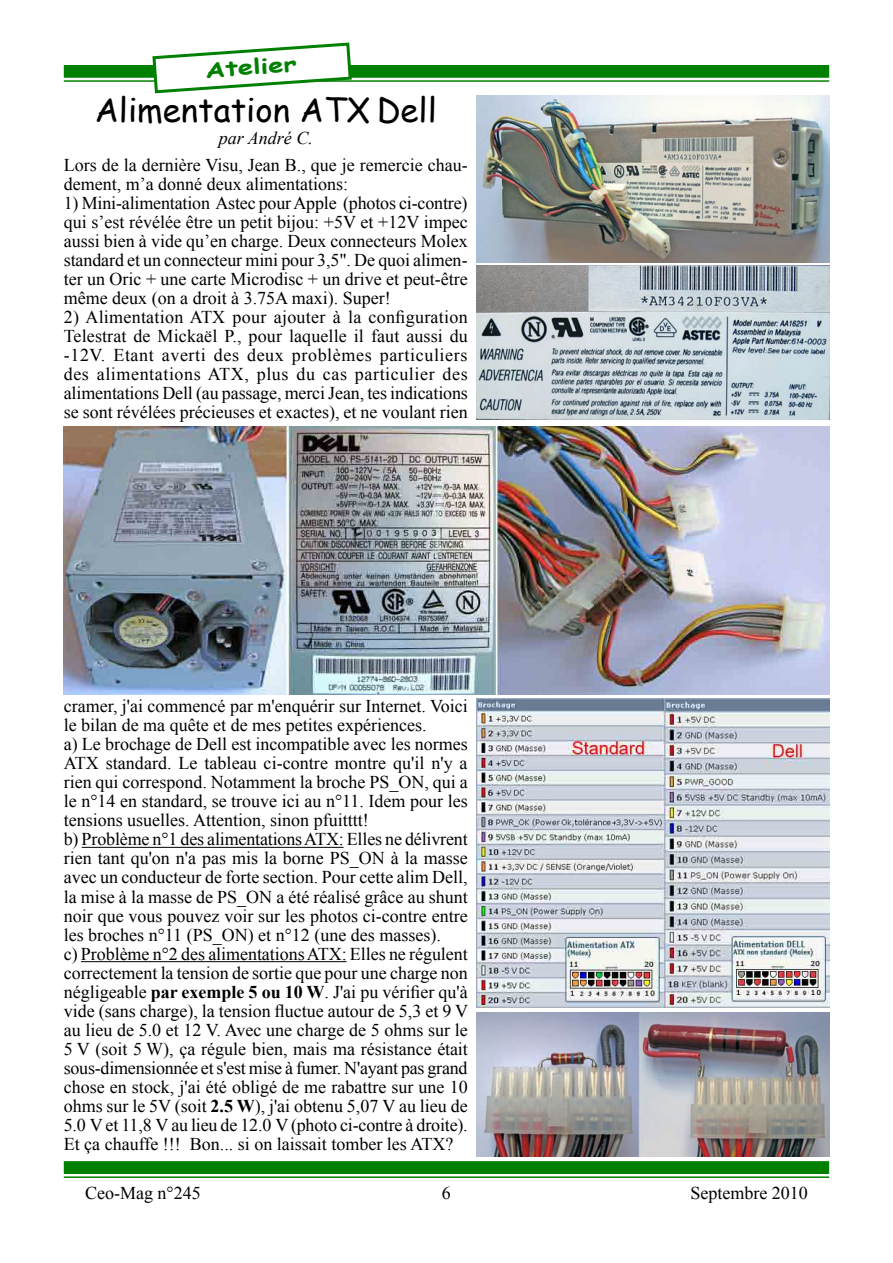
<style>
.page{position:relative;width:893px;height:1263px;background:#fff}
.page>*{position:absolute;margin:0;border:0;box-sizing:border-box;transform-origin:0 0}
.t1{font:33px "Comic Sans MS";color:#000}
.t2{font:700 21px "Comic Sans MS";color:#008000;scale:1.3 1}
.t3{font:18px/19px "Times New Roman";color:#000}
.t4{font:italic 18px "Times New Roman";color:#000}
.s1{font-weight:700}
</style>
<div class="page">
<div style="left:65px;top:66px;width:763px;height:11px;background:#008000"></div>
<div style="left:64px;top:65px;width:765px;height:13px;border:2px solid #008000"></div>
<hr style="left:64px;top:80px;width:765px;height:2px;background:#008000">
<svg style="left:151px;top:42px;width:202px;height:52px"></svg>
<img style="left:476px;top:699px;width:353px;height:308px">
<img style="left:476px;top:1012px;width:353px;height:144px">
<img style="left:476px;top:96px;width:353px;height:167px">
<img style="left:476px;top:266px;width:353px;height:154px">
<img style="left:64px;top:427px;width:765px;height:268px">
<div style="left:65px;top:1162px;width:763px;height:11px;background:#008000"></div>
<div style="left:64px;top:1161px;width:765px;height:13px;border:2px solid #008000"></div>
<hr style="left:64px;top:1176px;width:765px;height:2px;background:#008000">
<hr style="left:82px;top:847px;width:262px;height:1px;background:#000">
<hr style="left:81px;top:961px;width:266px;height:1px;background:#000">
<p class="t2" style="left:204px;top:54px;width:72px;rotate:-4deg">Atelier</p>
<h1 class="t1" style="left:95px;top:86px;width:343px">Alimentation ATX Dell</h1>
<p class="t4" style="left:219px;top:125px;width:96px">par André C.</p>
<p class="t3" style="left:64px;top:155px;width:405px">Lors de la dernière Visu, Jean B., que je remercie chau&shy;dement, m’a donné deux alimentations:</p>
<p class="t3" style="left:64px;top:193px;width:405px;text-align:justify">1) Mini-alimentation Astec pour Apple (photos ci-contre) qui s’est révélée être un petit bijou: +5V et +12V impec aussi bien à vide qu’en charge. Deux connecteurs Molex standard et un connecteur mini pour 3,5". De quoi alimen&shy;ter un Oric + une carte Microdisc + un drive et peut-être même deux (on a droit à 3.75A maxi). Super!</p>
<p class="t3" style="left:64px;top:307px;width:406px;text-align:justify">2) Alimentation ATX pour ajouter à la configuration Telestrat de Mickaël P., pour laquelle il faut aussi du -12V. Etant averti des deux problèmes particuliers des alimentations ATX, plus du cas particulier des alimentations Dell (au passage, merci Jean, tes indications se sont révélées précieuses et exactes), et ne voulant rien</p>
<p class="t3" style="left:64px;top:696px;width:406px">cramer, j'ai commencé par m'enquérir sur Internet. Voici le bilan de ma quête et de mes petites expériences.<br>a) Le brochage de Dell est incompatible avec les normes ATX standard. Le tableau ci-contre montre qu'il n'y a rien qui correspond. Notamment la broche PS_ON, qui a le n°14 en standard, se trouve ici au n°11. Idem pour les tensions usuelles. Attention, sinon pfuitttt!<br>b) Problème n°1 des alimentations ATX: Elles ne délivrent rien tant qu'on n'a pas mis la borne PS_ON à la masse avec un conducteur de forte section. Pour cette alim Dell, la mise à la masse de PS_ON a été réalisé grâce au shunt noir que vous pouvez voir sur les photos ci-contre entre les broches n°11 (PS_ON) et n°12 (une des masses).<br>c) Problème n°2 des alimentations ATX: Elles ne régulent correctement la tension de sortie que pour une charge non négligeable <span class="s1">par exemple 5 ou 10 W</span>. J'ai pu vérifier qu'à vide (sans charge), la tension fluctue autour de 5,3 et 9 V au lieu de 5.0 et 12 V. Avec une charge de 5 ohms sur le 5 V (soit 5 W), ça régule bien, mais ma résistance était sous-dimensionnée et s'est mise à fumer. N'ayant pas grand chose en stock, j'ai été obligé de me rabattre sur une 10 ohms sur le 5V (soit <span class="s1">2.5 W</span>), j'ai obtenu 5,07 V au lieu de 5.0 V et 11,8 V au lieu de 12.0 V (photo ci-contre à droite).<br>Et ça chauffe !!! Bon... si on laissait tomber les ATX?</p>
<p class="t3" style="left:85px;top:1183px;width:117px">Ceo-Mag n°245</p>
<p class="t3" style="left:690px;top:1183px;width:119px">Septembre 2010</p>
</div>
